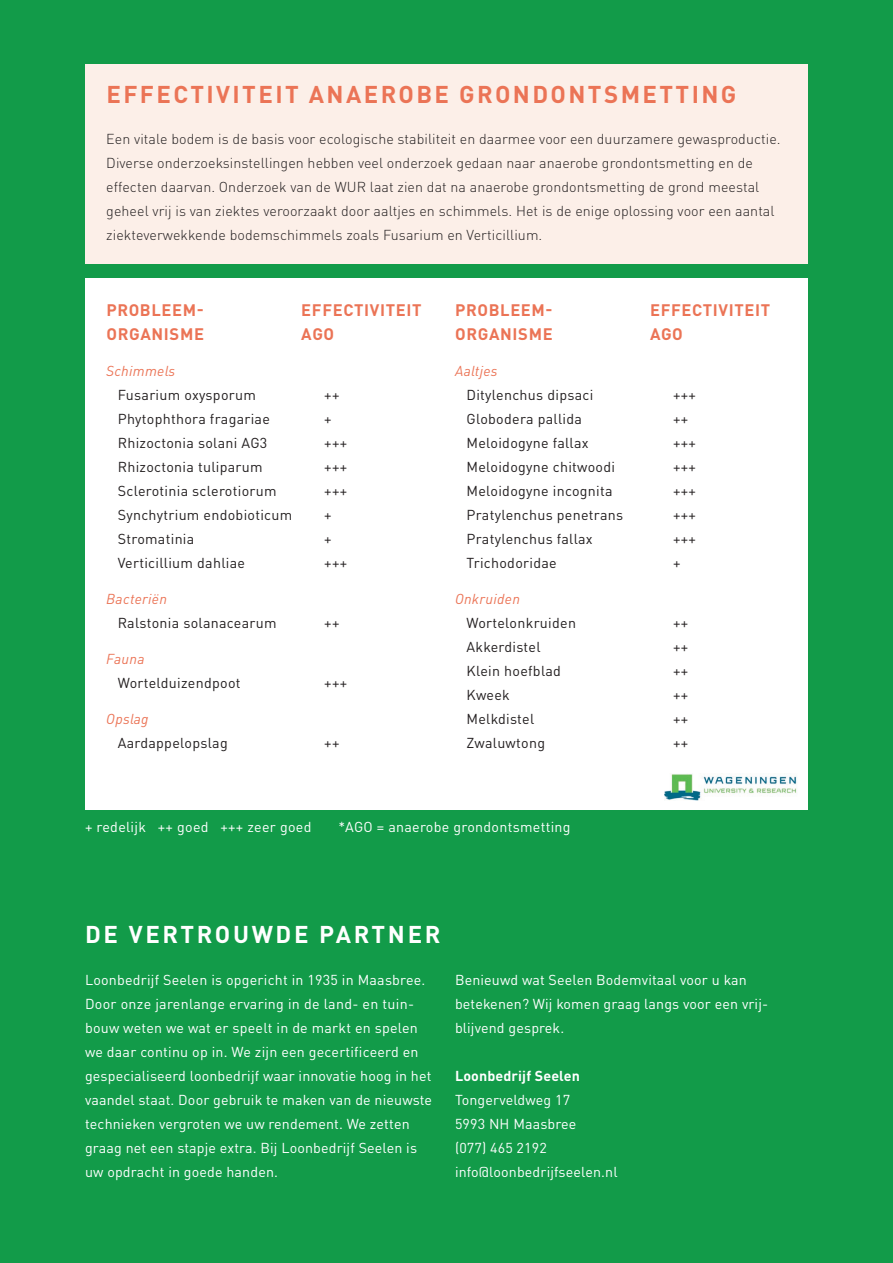
<style>
.page{position:relative;width:893px;height:1263px;background:#129b49}
.page>*{position:absolute;margin:0;border:0;box-sizing:border-box;transform-origin:0 0}
.t1{font:700 24px "DIN Pro";letter-spacing:.1em;color:#eb7456}
.t2{font:700 24px "DIN Pro";letter-spacing:.11em;color:#fff}
.t3{font:700 16.5px "DIN Pro";letter-spacing:.04em;color:#eb7456}
.t4{font:14.25px/24px "DIN Pro";letter-spacing:.01em;color:#fff}
.t5{font:14.25px "DIN Pro";letter-spacing:.02em;color:#231f20}
.t6{font:300 14.25px/24px "DIN Pro";letter-spacing:.005em;color:#231f20}
.t7{font:italic 14.25px "DIN Pro";letter-spacing:.02em;color:#eb7456}
.t8{font:700 14.25px "DIN Pro";letter-spacing:.01em;color:#fff}
</style>
<div class="page">
<div style="left:85px;top:279px;width:723px;height:531px;background:#fff"></div>
<img style="left:664px;top:774px;width:133px;height:27px">
<div style="left:85px;top:64px;width:723px;height:200px;background:#fcefe8"></div>
<p class="t1" style="left:106px;top:75px;width:631px">EFFECTIVITEIT ANAEROBE GRONDONTSMETTING</p>
<p class="t6" style="left:106px;top:126px;width:676px">Een vitale bodem is de basis voor ecologische stabiliteit en daarmee voor een duurzamere gewasproductie.<br>Diverse onderzoeksinstellingen hebben veel onderzoek gedaan naar anaerobe grondontsmetting en de effecten daarvan. Onderzoek van de WUR laat zien dat na anaerobe grondontsmetting de grond meestal geheel vrij is van ziektes veroorzaakt door aaltjes en schimmels. Het is de enige oplossing voor een aantal ziekteverwekkende bodemschimmels zoals Fusarium en Verticillium.</p>
<p class="t3" style="left:106px;top:296px;width:99px">PROBLEEM-</p>
<p class="t3" style="left:301px;top:296px;width:122px">EFFECTIVITEIT</p>
<p class="t3" style="left:106px;top:320px;width:99px">ORGANISME</p>
<p class="t3" style="left:301px;top:320px;width:34px">AGO</p>
<p class="t7" style="left:106px;top:359px;width:70px">Schimmels</p>
<p class="t5" style="left:118px;top:383px;width:140px">Fusarium oxysporum</p>
<p class="t5" style="left:324px;top:383px;width:17px">++</p>
<p class="t5" style="left:118px;top:407px;width:154px">Phytophthora fragariae</p>
<p class="t5" style="left:324px;top:407px;width:9px">+</p>
<p class="t5" style="left:118px;top:431px;width:151px">Rhizoctonia solani AG3</p>
<p class="t5" style="left:324px;top:431px;width:24px">+++</p>
<p class="t5" style="left:118px;top:455px;width:146px">Rhizoctonia tuliparum</p>
<p class="t5" style="left:324px;top:455px;width:24px">+++</p>
<p class="t5" style="left:118px;top:479px;width:160px">Sclerotinia sclerotiorum</p>
<p class="t5" style="left:324px;top:479px;width:24px">+++</p>
<p class="t5" style="left:118px;top:503px;width:176px">Synchytrium endobioticum</p>
<p class="t5" style="left:324px;top:503px;width:9px">+</p>
<p class="t5" style="left:118px;top:527px;width:78px">Stromatinia</p>
<p class="t5" style="left:324px;top:527px;width:9px">+</p>
<p class="t5" style="left:118px;top:551px;width:129px">Verticillium dahliae</p>
<p class="t5" style="left:324px;top:551px;width:24px">+++</p>
<p class="t7" style="left:106px;top:587px;width:62px">Bacteriën</p>
<p class="t5" style="left:118px;top:611px;width:160px">Ralstonia solanacearum</p>
<p class="t5" style="left:324px;top:611px;width:17px">++</p>
<p class="t7" style="left:106px;top:647px;width:40px">Fauna</p>
<p class="t5" style="left:118px;top:671px;width:124px">Wortelduizendpoot</p>
<p class="t5" style="left:324px;top:671px;width:24px">+++</p>
<p class="t7" style="left:106px;top:707px;width:44px">Opslag</p>
<p class="t5" style="left:118px;top:731px;width:111px">Aardappelopslag</p>
<p class="t5" style="left:324px;top:731px;width:17px">++</p>
<p class="t3" style="left:455px;top:296px;width:99px">PROBLEEM-</p>
<p class="t3" style="left:650px;top:296px;width:122px">EFFECTIVITEIT</p>
<p class="t3" style="left:455px;top:320px;width:99px">ORGANISME</p>
<p class="t3" style="left:650px;top:320px;width:34px">AGO</p>
<p class="t7" style="left:455px;top:359px;width:44px">Aaltjes</p>
<p class="t5" style="left:466px;top:383px;width:128px">Ditylenchus dipsaci</p>
<p class="t5" style="left:673px;top:383px;width:24px">+++</p>
<p class="t5" style="left:466px;top:407px;width:117px">Globodera pallida</p>
<p class="t5" style="left:673px;top:407px;width:17px">++</p>
<p class="t5" style="left:466px;top:431px;width:124px">Meloidogyne fallax</p>
<p class="t5" style="left:673px;top:431px;width:24px">+++</p>
<p class="t5" style="left:466px;top:455px;width:150px">Meloidogyne chitwoodi</p>
<p class="t5" style="left:673px;top:455px;width:24px">+++</p>
<p class="t5" style="left:466px;top:479px;width:148px">Meloidogyne incognita</p>
<p class="t5" style="left:673px;top:479px;width:24px">+++</p>
<p class="t5" style="left:466px;top:503px;width:158px">Pratylenchus penetrans</p>
<p class="t5" style="left:673px;top:503px;width:24px">+++</p>
<p class="t5" style="left:466px;top:527px;width:128px">Pratylenchus fallax</p>
<p class="t5" style="left:673px;top:527px;width:24px">+++</p>
<p class="t5" style="left:466px;top:551px;width:92px">Trichodoridae</p>
<p class="t5" style="left:673px;top:551px;width:9px">+</p>
<p class="t7" style="left:455px;top:587px;width:66px">Onkruiden</p>
<p class="t5" style="left:466px;top:611px;width:111px">Wortelonkruiden</p>
<p class="t5" style="left:673px;top:611px;width:17px">++</p>
<p class="t5" style="left:466px;top:635px;width:76px">Akkerdistel</p>
<p class="t5" style="left:673px;top:635px;width:17px">++</p>
<p class="t5" style="left:466px;top:659px;width:96px">Klein hoefblad</p>
<p class="t5" style="left:673px;top:659px;width:17px">++</p>
<p class="t5" style="left:466px;top:683px;width:45px">Kweek</p>
<p class="t5" style="left:673px;top:683px;width:17px">++</p>
<p class="t5" style="left:466px;top:707px;width:69px">Melkdistel</p>
<p class="t5" style="left:673px;top:707px;width:17px">++</p>
<p class="t5" style="left:466px;top:731px;width:80px">Zwaluwtong</p>
<p class="t5" style="left:673px;top:731px;width:17px">++</p>
<p class="t4" style="left:85px;top:813px;width:228px">+ redelijk ++ goed +++ zeer goed</p>
<p class="t4" style="left:339px;top:813px;width:233px">*AGO = anaerobe grondontsmetting</p>
<p class="t2" style="left:85px;top:914px;width:357px">DE VERTROUWDE PARTNER</p>
<p class="t4" style="left:85px;top:966px;width:349px">Loonbedrijf Seelen is opgericht in 1935 in Maasbree.<br>Door onze jarenlange ervaring in de land- en tuin&shy;bouw weten we wat er speelt in de markt en spelen we daar continu op in. We zijn een gecertificeerd en gespecialiseerd loonbedrijf waar innovatie hoog in het vaandel staat. Door gebruik te maken van de nieuwste technieken vergroten we uw rendement. We zetten graag net een stapje extra. Bij Loonbedrijf Seelen is uw opdracht in goede handen.</p>
<p class="t4" style="left:455px;top:966px;width:315px">Benieuwd wat Seelen Bodemvitaal voor u kan betekenen? Wij komen graag langs voor een vrij&shy;blijvend gesprek.</p>
<p class="t8" style="left:455px;top:1063px;width:127px">Loonbedrijf Seelen</p>
<p class="t4" style="left:455px;top:1086px;width:117px">Tongerveldweg 17</p>
<p class="t4" style="left:455px;top:1110px;width:123px">5993 NH Maasbree</p>
<p class="t4" style="left:455px;top:1134px;width:93px">(077) 465 2192</p>
<p class="t4" style="left:455px;top:1158px;width:164px">info@loonbedrijfseelen.nl</p>
</div>
